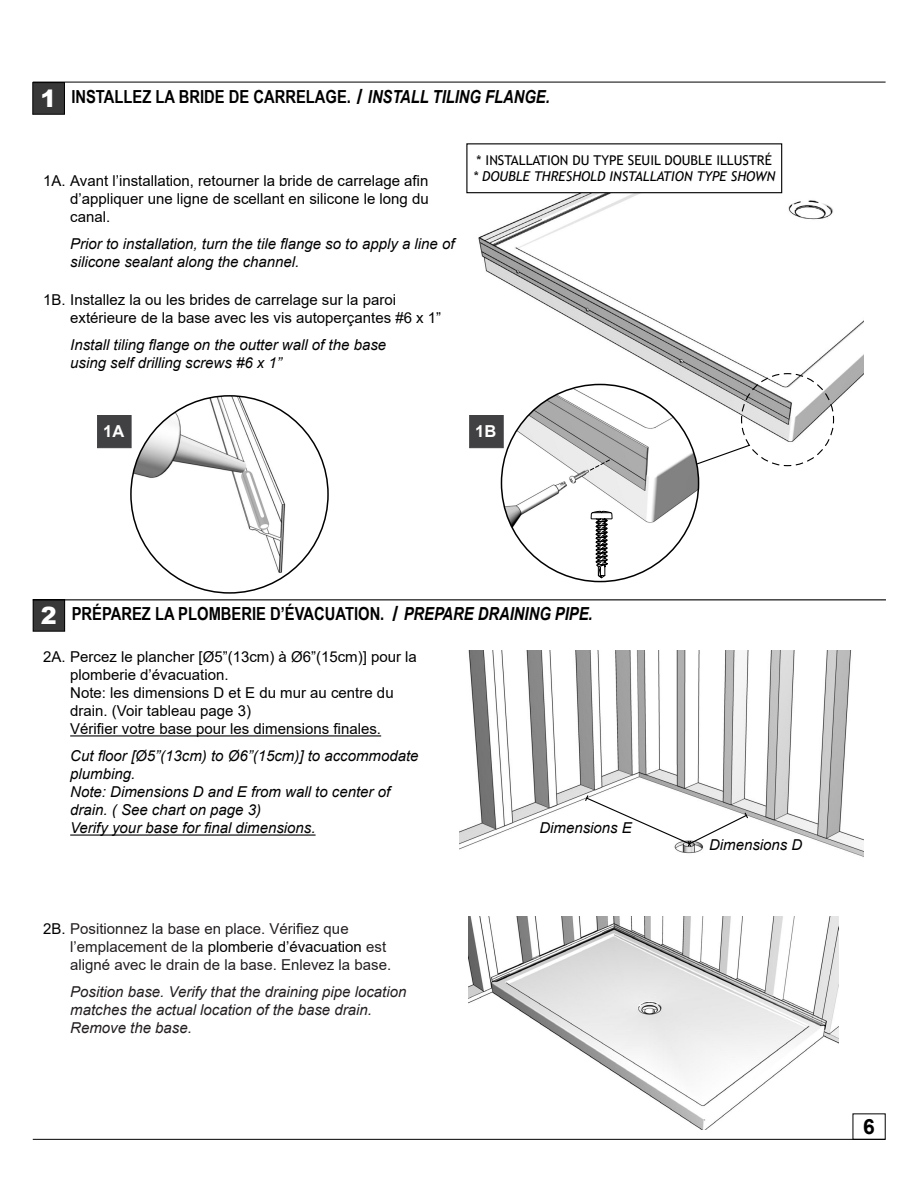
<style>
.page{position:relative;width:918px;height:1188px;background:#fff}
.page>*{position:absolute;margin:0;border:0;box-sizing:border-box;transform-origin:0 0}
.t1{font:900 23.85px "Arial";color:#fff}
.t2{font:700 21px "Arial";color:#000}
.t3{font:700 18px "Arial Narrow";color:#000}
.t4{font:italic 700 18px "Arial Narrow";color:#000}
.t5{font:700 16.5px "Arial";color:#fff}
.t6{font:15px/18px "Arial";color:#000}
.t7{font:italic 15px/18px "Arial";color:#000}
.t8{font:15px/18px "Arial";color:#231f20}
.t9{font:italic 15px/18px "Arial";color:#231f20}
.t10{font:13.5px "Trebuchet MS";color:#000}
.t11{font:italic 13.5px "Trebuchet MS";color:#000}
.s1{font-family:"Arial";font-size:21px}
.s2{font-style:italic}
.s3{font-family:"Arial";font-weight:900;font-size:23.85px;color:#fff}
.s4{color:#000}
</style>
<div class="page">
<hr style="left:33px;top:1139px;width:852px;height:1px;background:#000">
<hr style="left:33px;top:82px;width:853px;height:1px;background:#000">
<div style="left:33px;top:83px;width:31px;height:31px;background:#383839"></div>
<div style="left:32px;top:82px;width:33px;height:33px;border:1px solid #000"></div>
<img style="left:476px;top:194px;width:388px;height:294px">
<svg style="left:696px;top:373px;width:139px;height:94px"></svg>
<img style="left:501px;top:388px;width:198px;height:189px">
<svg style="left:589px;top:459px;width:22px;height:12px"></svg>
<div style="left:33px;top:600px;width:32px;height:31px;background:#383839"></div>
<div style="left:33px;top:599px;width:32px;height:33px;border:1px solid #000"></div>
<hr style="left:33px;top:599px;width:853px;height:1px;background:#000">
<hr style="left:70px;top:735px;width:311px;height:1px;background:#000">
<hr style="left:70px;top:835px;width:246px;height:1px;background:#000">
<img style="left:459px;top:650px;width:405px;height:207px">
<svg style="left:584px;top:794px;width:165px;height:54px"></svg>
<img style="left:468px;top:917px;width:370px;height:213px">
<div style="left:466px;top:143px;width:316px;height:50px;border:1px solid #000"></div>
<img style="left:131px;top:396px;width:197px;height:197px;border-radius:99px">
<div style="left:97px;top:415px;width:34px;height:33px;background:#414042"></div>
<div style="left:469px;top:415px;width:35px;height:33px;background:#414042;border:1px solid #414042"></div>
<svg style="left:591px;top:511px;width:22px;height:67px"></svg>
<h1 class="t1" style="left:41px;top:81px;width:17px">1</h1>
<p class="t3" style="left:71px;top:83px;width:25px">INSTALL</p>
<p class="t3" style="left:133px;top:83px;width:419px">EZ LA BRIDE DE CARRELAGE. <span class="s1">/</span> <span class="s2">INSTALL TILING FLANGE.</span></p>
<p class="t6" style="left:70px;top:172px;width:360px;text-align:justify;text-indent:-27px">1A. Avant l’installation, retourner la bride de carrelage afin d’appliquer une ligne de scellant en silicone le long du canal.</p>
<p class="t7" style="left:70px;top:235px;width:386px">Prior to installation, turn the tile flange so to apply a line of silicone sealant along the channel.</p>
<p class="t6" style="left:70px;top:290px;width:373px;text-indent:-27px">1B. Installez la ou les brides de carrelage sur la paroi extérieure de la base avec les vis autoperçantes #6 x 1”</p>
<p class="t7" style="left:70px;top:335px;width:318px">Install tiling flange on the outter wall of the base using self drilling screws #6 x 1”</p>
<p class="t10" style="left:477px;top:152px;width:297px">* INSTALLATION DU TYPE SEU IL DOUBLE ILLUSTRÉ</p>
<p class="t11" style="left:473px;top:168px;width:304px">* DOUBLE THRESHOLD INSTALLATION TYPE SHOWN</p>
<p class="t5" style="left:103px;top:420px;width:23px">1A</p>
<p class="t5" style="left:475px;top:420px;width:23px">1B</p>
<p class="t3" style="left:41px;top:600px;width:414px"><span class="s3">2</span> PRÉPAREZ LA PLOMBERIE D’ÉVACUATION. <span class="s1">/</span> <span class="s2">PREPARE</span></p>
<p class="t4" style="left:478px;top:600px;width:11px">DRAINING</p>
<p class="t4" style="left:555px;top:600px;width:39px">PIPE.</p>
<p class="t6" style="left:70px;top:648px;width:348px;text-indent:-27px">2A. Percez le plancher [Ø5”(13cm) à Ø6”(15cm)] pour la plomberie d’évacuation.<br>Note: les dimensions D et E du mur au centre du drain. (Voir tableau page 3)<br>Vérifier votre base pour les dimensions finales.</p>
<p class="t7" style="left:70px;top:747px;width:350px">Cut floor [Ø5”(13cm) to Ø6”(15cm)] to accommodate plumbing.<br>Note: Dimensions D and E from wall to center of drain. ( See chart on page 3)<br>Verify your base for final dimensions.</p>
<p class="t7" style="left:539px;top:819px;width:94px">Dimensions E</p>
<p class="t8" style="left:70px;top:920px;width:322px;text-indent:-27px"><span class="s4">2B.</span> Positionnez la base en place. Vérifiez que l’emplacement de la <span class="s4">plomberie d’évacuation</span> est aligné avec le drain de la base. Enlevez la base.</p>
<p class="t9" style="left:70px;top:983px;width:338px">Position base. Verify that the draining pipe location matches the actual location of the base drain.<br>Remove the base.</p>
<p class="t7" style="left:709px;top:836px;width:95px">Dimensions D</p>
<h2 class="t2" style="left:863px;top:1112px;width:13px">6</h2>
</div>
